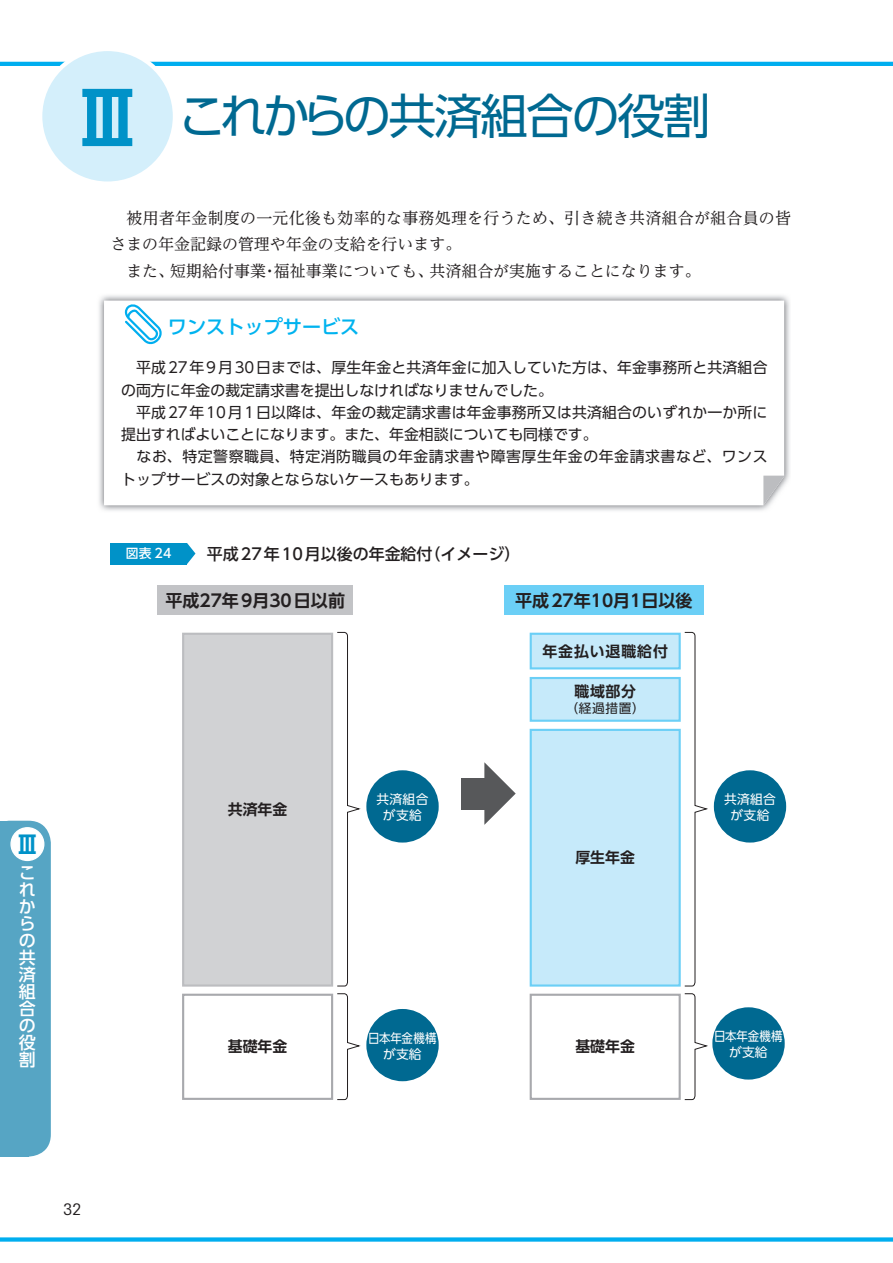
<style>
.page{position:relative;width:893px;height:1263px;background:#fff}
.page>*{position:absolute;margin:0;border:0;box-sizing:border-box;transform-origin:0 0}
.t1{font:47.85px "UD Shin Go Pro Regular 90 pv RKSJ H";letter-spacing:-.05em;color:#006991}
.t2{font:24.45px "UD Shin Go Pro De Bold 90 pv RKSJ H";color:#0092c8}
.t3{font:19.2px "UD Shin Go Pro Medium 90 pv RKSJ H";color:#00b3ef}
.t4{font:16.95px "UD Shin Go Pro De Bold 90 pv RKSJ H";color:#231f20}
.t5{font:16.95px/17px "UD Shin Go Pro Medium 90 pv RKSJ H";color:#fff;text-align:justify}
.t6{font:15.9px/26.5px "UD Reimin Pro Regular 90 pv RKSJ H";color:#231f20}
.t7{font:15.9px "UD Shin Go Pro Medium 90 pv RKSJ H";color:#231f20}
.t8{font:condensed 15.9px "Avant Garde";color:#231f20}
.t9{font:14.85px/22.4px "UD Shin Go Pro Regular 90 pv RKSJ H";letter-spacing:.01em;color:#231f20}
.t10{font:14.85px "UD Shin Go Pro De Bold 90 pv RKSJ H";color:#231f20}
.t11{font:14.85px "UD Shin Go Pro De Bold 90 pv RKSJ H";letter-spacing:.06em;color:#231f20}
.t12{font:12.75px/15.9px "UD Shin Go Pro Regular 90 pv RKSJ H";letter-spacing:.015em;color:#fff;text-align:center;scale:.9 1}
.t13{font:12.75px/15.9px "UD Shin Go Pro Regular 90 pv RKSJ H";letter-spacing:.015em;color:#fff;text-align:center}
.t14{font:12.75px "UD Shin Go Pro Regular 90 pv RKSJ H";color:#231f20}
.t15{font:12.75px "UD Shin Go Pro Medium 90 pv RKSJ H";color:#fff}
.s1{font-family:"UD Shin Go Pro De Bold 90 pv RKSJ H";font-size:71.7px;color:#0092c8}
</style>
<div class="page">
<hr style="left:0;top:62px;width:892px;height:4px;background:#00aeef">
<div style="left:0;top:1237px;width:892px;height:5px;background:#00aeef"></div>
<div style="left:40px;top:49px;width:135px;height:135px;background:#d4effb;border-radius:50%"></div>
<div style="left:38px;top:47px;width:139px;height:139px;border:4px solid #fff;border-radius:50%"></div>
<svg style="left:28px;top:821px;width:23px;height:336px;background:#5ca8c6"></svg>
<div style="left:0;top:821px;width:28px;height:336px;background:#56a5c4"></div>
<div style="left:11px;top:828px;width:33px;height:32px;background:#fff;border-radius:50%"></div>
<div style="left:10px;top:827px;width:34px;height:34px;border:1px solid #fff;border-radius:50%"></div>
<div style="left:530px;top:634px;width:149px;height:34px;background:#c6eafa"></div>
<div style="left:529px;top:633px;width:151px;height:36px;border:2px solid #6bcff6"></div>
<div style="left:530px;top:678px;width:149px;height:43px;background:#c6eafa"></div>
<div style="left:529px;top:677px;width:151px;height:45px;border:2px solid #6bcff6"></div>
<div style="left:530px;top:730px;width:149px;height:256px;background:#c6eafa"></div>
<div style="left:529px;top:729px;width:151px;height:258px;border:2px solid #6bcff6"></div>
<div style="left:529px;top:994px;width:151px;height:106px;border:2px solid #a8a9ad"></div>
<div style="left:183px;top:634px;width:149px;height:352px;background:#d1d2d4"></div>
<div style="left:182px;top:633px;width:151px;height:354px;border:2px solid #bcbdc0"></div>
<div style="left:182px;top:994px;width:151px;height:106px;border:2px solid #a8a9ad"></div>
<svg style="left:337px;top:632px;width:23px;height:354px"></svg>
<svg style="left:337px;top:993px;width:23px;height:107px"></svg>
<svg style="left:684px;top:993px;width:23px;height:107px"></svg>
<div style="left:366px;top:770px;width:72px;height:73px;background:#006991;border-radius:50%"></div>
<svg style="left:684px;top:632px;width:23px;height:354px"></svg>
<div style="left:713px;top:770px;width:73px;height:73px;background:#006991;border-radius:50%"></div>
<div style="left:366px;top:1009px;width:72px;height:72px;background:#006991;border-radius:50%"></div>
<div style="left:712px;top:1007px;width:72px;height:73px;background:#006991;border-radius:50%"></div>
<div style="left:157px;top:585px;width:196px;height:30px;background:#c2c3c6"></div>
<div style="left:504px;top:585px;width:199px;height:30px;background:#6bcff6"></div>
<div style="left:461px;top:778px;width:31px;height:31px;background:#57585a"></div>
<svg style="left:484px;top:762px;width:31px;height:63px"></svg>
<div style="left:110px;top:543px;width:77px;height:21px;background:#0092c8"></div>
<svg style="left:187px;top:543px;width:8px;height:21px"></svg>
<img style="left:99px;top:295px;width:691px;height:216px">
<svg style="left:104px;top:301px;width:680px;height:204px"></svg>
<svg style="left:763px;top:476px;width:21px;height:29px"></svg>
<svg style="left:125px;top:303px;width:37px;height:42px"></svg>
<h2 class="t2" style="left:15px;top:835px;width:26px">Ⅲ</h2>
<p class="t5" style="left:19px;top:867px;width:18px">これからの共済組合の役割</p>
<h1 class="t1" style="left:71px;top:98px;width:640px"><span class="s1">Ⅲ</span> これからの共済組合の役割</h1>
<p class="t6" style="left:110px;top:206px;width:682px">　被用者年金制度の一元化後も効率的な事務処理を行うため、引き続き共済組合が組合員の皆さまの年金記録の管理や年金の支給を行います。<br>　また、短期給付事業・福祉事業についても、共済組合が実施することになります。</p>
<p class="t3" style="left:168px;top:320px;width:193px">ワンストップサービス</p>
<p class="t9" style="left:121px;top:358px;width:648px">　平成27年9月30日までは、厚生年金と共済年金に加入していた方は、年金事務所と共済組合の両方に年金の裁定請求書を提出しなければなりませんでした。<br>　平成27年10月1日以降は、年金の裁定請求書は年金事務所又は共済組合のいずれか一か所に提出すればよいことになります。また、年金相談についても同様です。<br>　なお、特定警察職員、特定消防職員の年金請求書や障害厚生年金の年金請求書など、ワンストップサービスの対象とならないケースもあります。</p>
<p class="t15" style="left:126px;top:548px;width:47px">図表 24</p>
<p class="t7" style="left:207px;top:548px;width:315px">平成27年10月以後の年金給付（イメージ）</p>
<p class="t4" style="left:165px;top:595px;width:181px">平成27年9月30日以前</p>
<p class="t4" style="left:515px;top:594px;width:179px">平成27年10月1日以後</p>
<p class="t10" style="left:228px;top:804px;width:61px">共済年金</p>
<p class="t10" style="left:228px;top:1041px;width:61px">基礎年金</p>
<p class="t11" style="left:542px;top:646px;width:127px">年金払い退職給付</p>
<p class="t10" style="left:574px;top:686px;width:63px">職域部分</p>
<p class="t14" style="left:565px;top:704px;width:81px">（経過措置）</p>
<p class="t13" style="left:376px;top:793px;width:53px">共済組合が支給</p>
<p class="t13" style="left:724px;top:793px;width:53px">共済組合が支給</p>
<p class="t10" style="left:575px;top:852px;width:61px">厚生年金</p>
<p class="t12" style="left:368px;top:1032px;width:77px">日本年金機構が支給</p>
<p class="t12" style="left:714px;top:1030px;width:77px">日本年金機構が支給</p>
<p class="t10" style="left:575px;top:1041px;width:61px">基礎年金</p>
<p class="t8" style="left:64px;top:1203px;width:19px">32</p>
</div>
